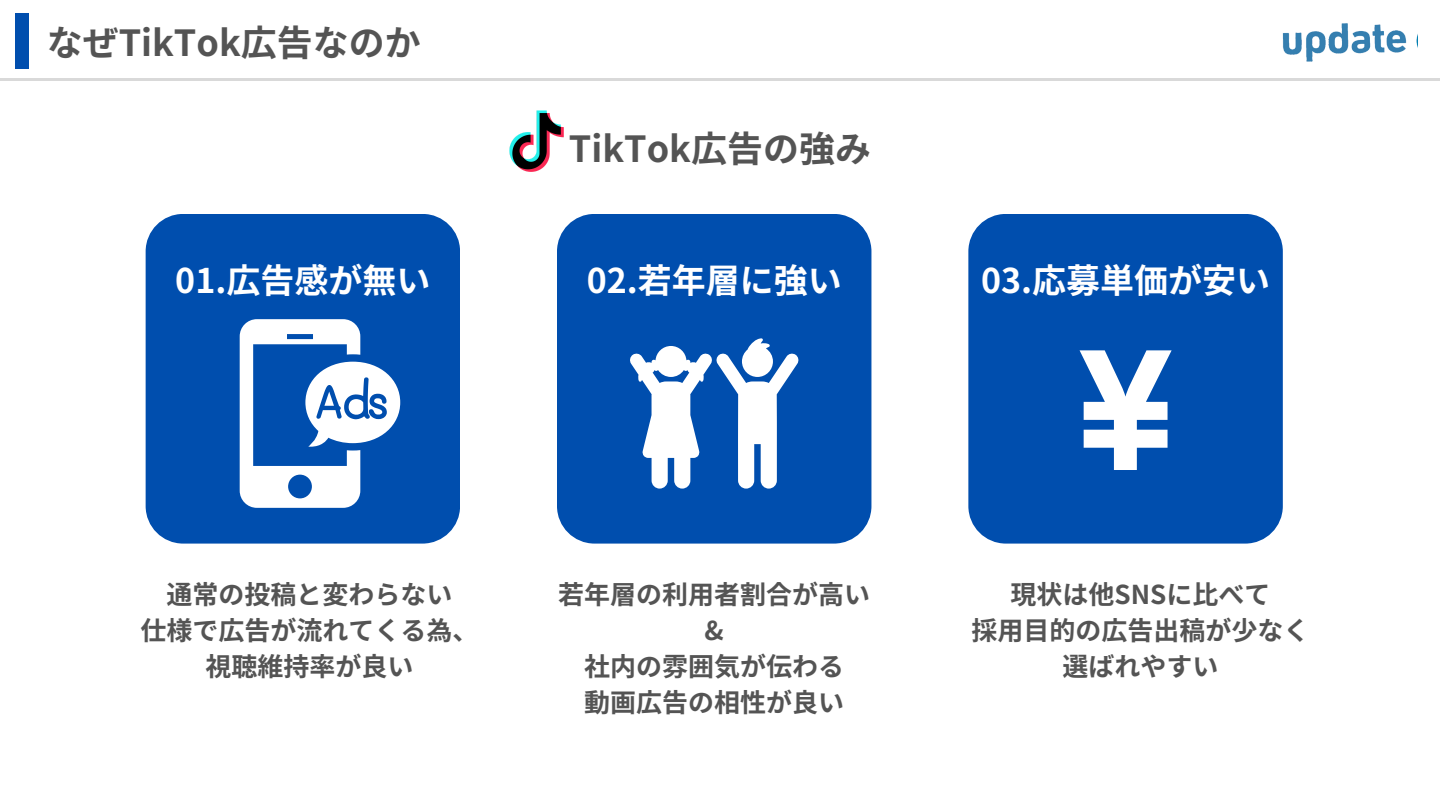
<style>
.page{position:relative;width:1440px;height:810px;background:#fff}
.page>*{position:absolute;margin:0;border:0;box-sizing:border-box;transform-origin:0 0}
.t1{font:700 36px "Noto Sans JP";color:#545454}
.t2{font:700 34px "Noto Sans JP";color:#fff}
.t3{font:700 26px/36px "Noto Sans JP";color:#545454;text-align:center}
</style>
<div class="page">
<div style="left:15px;top:13px;width:13px;height:56px;background:#004eae"></div>
<hr style="left:0;top:78px;width:1440px;height:3px;background:#d9d9d9">
<div style="left:146px;top:214px;width:314px;height:329px;background:#004eae;border-radius:38px"></div>
<div style="left:557px;top:214px;width:314px;height:329px;background:#004eae;border-radius:38px"></div>
<div style="left:968px;top:214px;width:315px;height:329px;background:#004eae;border-radius:38px"></div>
<svg style="left:1080px;top:350px;width:92px;height:120px"></svg>
<svg style="left:240px;top:319px;width:160px;height:189px"></svg>
<svg style="left:630px;top:338px;width:169px;height:150px"></svg>
<img style="left:509px;top:110px;width:55px;height:62px">
<img style="left:1282px;top:23px;width:135px;height:39px">
<p class="t1" style="left:47px;top:14px;width:376px">なぜTikTok広告なのか</p>
<h1 class="t1" style="left:569px;top:120px;width:304px">TikTok広告の強み</h1>
<p class="t2" style="left:175px;top:254px;width:257px">01.広告感が無い</p>
<h1 class="t2" style="left:587px;top:254px;width:257px">02.若年層に強い</h1>
<p class="t2" style="left:981px;top:254px;width:291px">03.応募単価が安い</p>
<p class="t3" style="left:167px;top:575px;width:287px">通常の投稿と変わらない</p>
<p class="t3" style="left:141px;top:611px;width:339px">仕様で広告が流れてくる為、</p>
<h1 class="t3" style="left:206px;top:647px;width:209px">視聴維持率が良い</h1>
<h1 class="t3" style="left:558px;top:575px;width:313px">若年層の利用者割合が高い</h1>
<p class="t3" style="left:705px;top:611px;width:21px">&amp;</p>
<h1 class="t3" style="left:584px;top:647px;width:261px">社内の雰囲気が伝わる</h1>
<p class="t3" style="left:584px;top:683px;width:261px">動画広告の相性が良い</p>
<p class="t3" style="left:972px;top:575px;width:339px">現状は他SNSに比べて<br>採用目的の広告出稿が少なく選ばれやすい</p>
</div>
